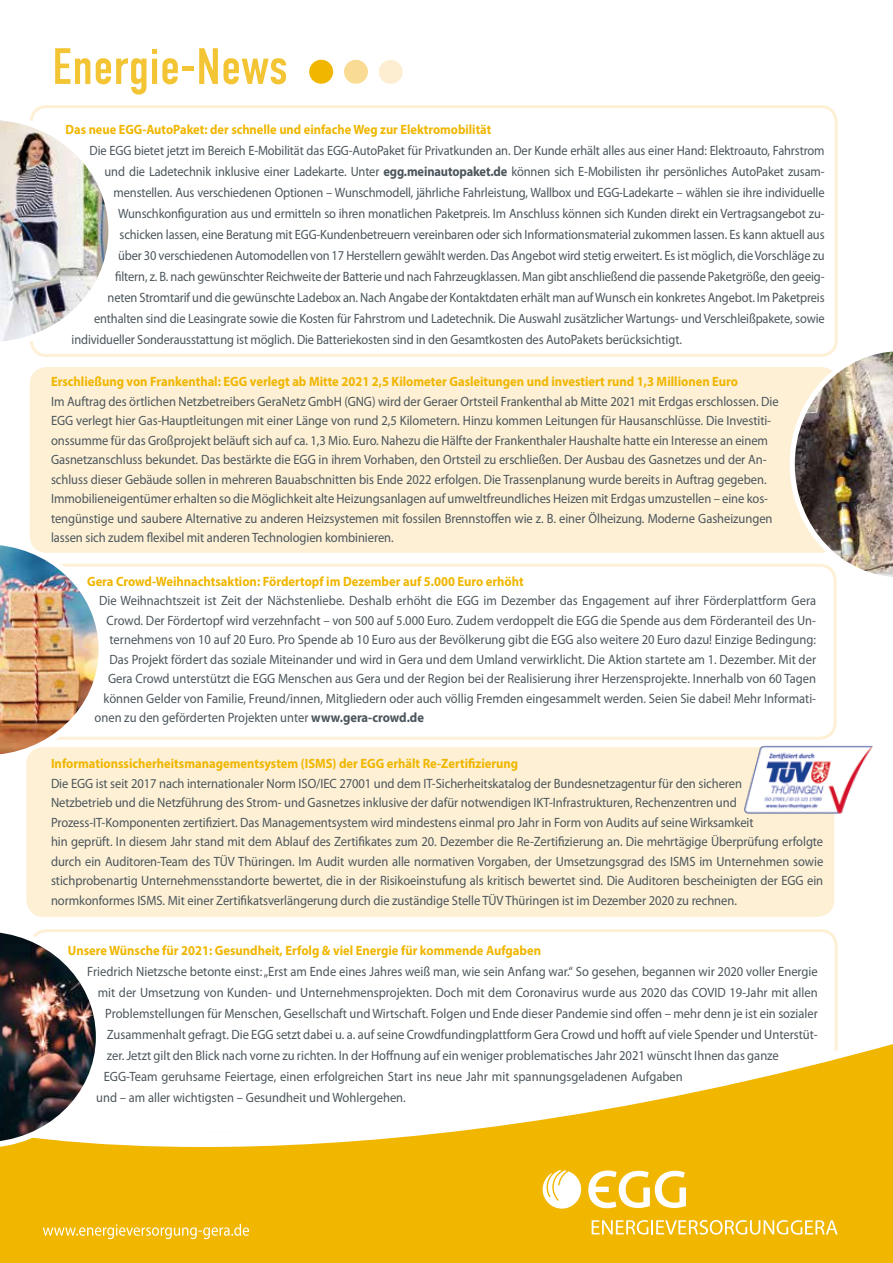
<style>
.page{position:relative;width:893px;height:1263px;background:#fff}
.page>*{position:absolute;margin:0;border:0;box-sizing:border-box;transform-origin:0 0}
.t1{font:51px "DIN Condensed C";color:#f0b600}
.t2{font:13.5px/19.5px "Myriad Pro";letter-spacing:-.005em;color:#4c565c;scale:.93 1}
.t3{font:13.5px "Myriad Pro";letter-spacing:-.005em;color:#4c565c;scale:.92 1}
.t4{font:700 13.5px "Myriad Pro";color:#f0b600;scale:.93 1}
.t5{font:700 13.5px "Myriad Pro";color:#f0b600;scale:.92 1}
.s1{font-weight:700}
</style>
<div class="page">
<div style="left:309px;top:60px;width:24px;height:24px;background:#f0b600;border-radius:50%"></div>
<div style="left:344px;top:60px;width:24px;height:24px;background:#f9db93;border-radius:50%"></div>
<div style="left:379px;top:60px;width:24px;height:24px;background:#fdeed2;border-radius:50%"></div>
<div style="left:30px;top:105px;width:808px;height:252px;border:3px solid #fdf0d5;border-radius:16px"></div>
<div style="left:29px;top:564px;width:808px;height:176px;border:3px solid #fdf0d5;border-radius:16px"></div>
<img style="left:0;top:540px;width:107px;height:215px">
<img style="left:0;top:111px;width:109px;height:240px">
<div style="left:30px;top:367px;width:808px;height:186px;background:#fdf0d5;border-radius:17px"></div>
<img style="left:787px;top:343px;width:106px;height:242px">
<svg style="left:0;top:1040px;width:893px;height:223px;fill:#f0b600"></svg>
<svg style="left:43px;top:1224px;width:206px;height:15px;background:#f3c537"></svg>
<svg style="left:592px;top:1220px;width:246px;height:15px"></svg>
<svg style="left:588px;top:1170px;width:98px;height:38px"></svg>
<svg style="left:543px;top:1170px;width:38px;height:38px"></svg>
<div style="left:26px;top:747px;width:808px;height:170px;background:#fdf0d5;border-radius:17px"></div>
<img style="left:0;top:929px;width:104px;height:222px">
<img style="left:744px;top:745px;width:129px;height:69px">
<h1 class="t1" style="left:52px;top:40px;width:237px">Energie-News</h1>
<p class="t5" style="left:66px;top:121px;width:464px">Das neue EGG-AutoPaket: der schnelle und einfache Weg zur Elektromobilität</p>
<p class="t3" style="left:90px;top:142px;width:800px">Die EGG bietet jetzt im Bereich E-Mobilität das EGG-AutoPaket für Privatkunden an. Der Kunde erhält alles aus einer Hand: Elektroauto, Fahrstrom</p>
<p class="t3" style="left:105px;top:163px;width:784px">und die Ladetechnik inklusive einer Ladekarte. Unter <span class="s1">egg.meinautopaket.de</span> können sich E-Mobilisten ihr persönliches AutoPaket zusam-</p>
<p class="t3" style="left:114px;top:184px;width:774px">menstellen. Aus verschiedenen Optionen – Wunschmodell, jährliche Fahrleistung, Wallbox und EGG-Ladekarte – wählen sie ihre individuelle</p>
<p class="t3" style="left:118px;top:205px;width:769px">Wunschkonfiguration aus und ermitteln so ihren monatlichen Paketpreis. Im Anschluss können sich Kunden direkt ein Vertragsangebot zu-</p>
<p class="t3" style="left:120px;top:226px;width:768px">schicken lassen, eine Beratung mit EGG-Kundenbetreuern vereinbaren oder sich Informationsmaterial zukommen lassen. Es kann aktuell aus</p>
<p class="t3" style="left:118px;top:247px;width:769px">über 30 verschiedenen Automodellen von 17 Herstellern gewählt werden. Das Angebot wird stetig erweitert. Es ist möglich, die Vorschläge zu</p>
<p class="t3" style="left:115px;top:268px;width:773px">filtern, z. B. nach gewünschter Reichweite der Batterie und nach Fahrzeugklassen. Man gibt anschließend die passende Paketgröße, den geeig-</p>
<p class="t3" style="left:108px;top:289px;width:781px">neten Stromtarif und die gewünschte Ladebox an. Nach Angabe der Kontaktdaten erhält man auf Wunsch ein konkretes Angebot. Im Paketpreis</p>
<p class="t3" style="left:94px;top:310px;width:796px">enthalten sind die Leasingrate sowie die Kosten für Fahrstrom und Ladetechnik. Die Auswahl zusätzlicher Wartungs- und Verschleißpakete, sowie</p>
<p class="t3" style="left:72px;top:331px;width:665px">individueller Sonderausstattung ist möglich. Die Batteriekosten sind in den Gesamtkosten des AutoPakets berücksichtigt.</p>
<p class="t4" style="left:51px;top:373px;width:740px">Erschließung von Frankenthal: EGG verlegt ab Mitte 2021 2,5 Kilometer Gasleitungen und investiert rund 1,3 Millionen Euro</p>
<p class="t2" style="left:51px;top:391px;width:784px">Im Auftrag des örtlichen Netzbetreibers GeraNetz GmbH (GNG) wird der Geraer Ortsteil Frankenthal ab Mitte 2021 mit Erdgas erschlossen. Die EGG verlegt hier Gas-Hauptleitungen mit einer Länge von rund 2,5 Kilometern. Hinzu kommen Leitungen für Hausanschlüsse. Die Investiti&shy;onssumme für das Großprojekt beläuft sich auf ca. 1,3 Mio. Euro. Nahezu die Hälfte der Frankenthaler Haushalte hatte ein Interesse an einem Gasnetzanschluss bekundet. Das bestärkte die EGG in ihrem Vorhaben, den Ortsteil zu erschließen. Der Ausbau des Gasnetzes und der An&shy;schluss dieser Gebäude sollen in mehreren Bauabschnitten bis Ende 2022 erfolgen. Die Trassenplanung wurde bereits in Auftrag gegeben.<br>Immobilieneigentümer erhalten so die Möglichkeit alte Heizungsanlagen auf umweltfreundliches Heizen mit Erdgas umzustellen – eine kos&shy;tengünstige und saubere Alternative zu anderen Heizsystemen mit fossilen Brennstoffen wie z. B. einer Ölheizung. Moderne Gasheizungen lassen sich zudem flexibel mit anderen Technologien kombinieren.</p>
<p class="t4" style="left:87px;top:572px;width:471px">Gera Crowd-Weihnachtsaktion: Fördertopf im Dezember auf 5.000 Euro erhöht</p>
<p class="t2" style="left:99px;top:591px;width:773px">Die Weihnachtszeit ist Zeit der Nächstenliebe. Deshalb erhöht die EGG im Dezember das Engagement auf ihrer Förderplattform Gera</p>
<p class="t2" style="left:107px;top:610px;width:764px">Crowd. Der Fördertopf wird verzehnfacht – von 500 auf 5.000 Euro. Zudem verdoppelt die EGG die Spende aus dem Förderanteil des Un-</p>
<p class="t2" style="left:110px;top:630px;width:761px">ternehmens von 10 auf 20 Euro. Pro Spende ab 10 Euro aus der Bevölkerung gibt die EGG also weitere 20 Euro dazu! Einzige Bedingung:</p>
<p class="t2" style="left:110px;top:649px;width:761px">Das Projekt fördert das soziale Miteinander und wird in Gera und dem Umland verwirklicht. Die Aktion startete am 1. Dezember. Mit der</p>
<p class="t2" style="left:108px;top:669px;width:763px">Gera Crowd unterstützt die EGG Menschen aus Gera und der Region bei der Realisierung ihrer Herzensprojekte. Innerhalb von 60 Tagen</p>
<p class="t2" style="left:104px;top:688px;width:768px">können Gelder von Familie, Freund/innen, Mitgliedern oder auch völlig Fremden eingesammelt werden. Seien Sie dabei! Mehr Informati-</p>
<p class="t2" style="left:95px;top:708px;width:356px">onen zu den geförderten Projekten unter <span class="s1">www.gera-crowd.de</span></p>
<p class="t4" style="left:51px;top:755px;width:504px">Informationssicherheitsmanagementsystem (ISMS) der EGG erhält Re-Zertifizierung</p>
<p class="t2" style="left:51px;top:773px;width:832px">Die EGG ist seit 2017 nach internationaler Norm ISO/IEC 27001 und dem IT-Sicherheitskatalog der Bundesnetzagentur für den sicheren<br>Netzbetrieb und die Netzführung des Strom- und Gasnetzes inklusive der dafür notwendigen IKT-Infrastrukturen, Rechenzentren und Prozess-IT-Komponenten zertifiziert. Das Managementsystem wird mindestens einmal pro Jahr in Form von Audits auf seine Wirksamkeit<br>hin geprüft. In diesem Jahr stand mit dem Ablauf des Zertifikates zum 20. Dezember die Re-Zertifizierung an. Die mehrtägige Überprüfung erfolgte durch ein Auditoren-Team des TÜV Thüringen. Im Audit wurden alle normativen Vorgaben, der Umsetzungsgrad des ISMS im Unternehmen sowie stichprobenartig Unternehmensstandorte bewertet, die in der Risikoeinstufung als kritisch bewertet sind. Die Auditoren bescheinigten der EGG ein normkonformes ISMS. Mit einer Zertifikatsverlängerung durch die zuständige Stelle TÜV Thüringen ist im Dezember 2020 zu rechnen.</p>
<p class="t4" style="left:68px;top:941px;width:510px">Unsere Wünsche für 2021: Gesundheit, Erfolg &amp; viel Energie für kommende Aufgaben</p>
<p class="t2" style="left:87px;top:961px;width:787px">Friedrich Nietzsche betonte einst: „Erst am Ende eines Jahres weiß man, wie sein Anfang war.“ So gesehen, begannen wir 2020 voller Energie</p>
<p class="t2" style="left:98px;top:982px;width:776px">mit der Umsetzung von Kunden- und Unternehmensprojekten. Doch mit dem Coronavirus wurde aus 2020 das COVID 19-Jahr mit allen</p>
<p class="t2" style="left:105px;top:1003px;width:768px">Problemstellungen für Menschen, Gesellschaft und Wirtschaft. Folgen und Ende dieser Pandemie sind offen – mehr denn je ist ein sozialer</p>
<p class="t2" style="left:107px;top:1024px;width:766px">Zusammenhalt gefragt. Die EGG setzt dabei u. a. auf seine Crowdfundingplattform Gera Crowd und hofft auf viele Spender und Unterstüt-</p>
<p class="t2" style="left:107px;top:1045px;width:724px">zer. Jetzt gilt den Blick nach vorne zu richten. In der Hoffnung auf ein weniger problematisches Jahr 2021 wünscht Ihnen das ganze</p>
<p class="t2" style="left:104px;top:1066px;width:624px">EGG-Team geruhsame Feiertage, einen erfolgreichen Start ins neue Jahr mit spannungsgeladenen Aufgaben</p>
<p class="t2" style="left:96px;top:1087px;width:334px">und – am aller wichtigsten – Gesundheit und Wohlergehen.</p>
</div>
